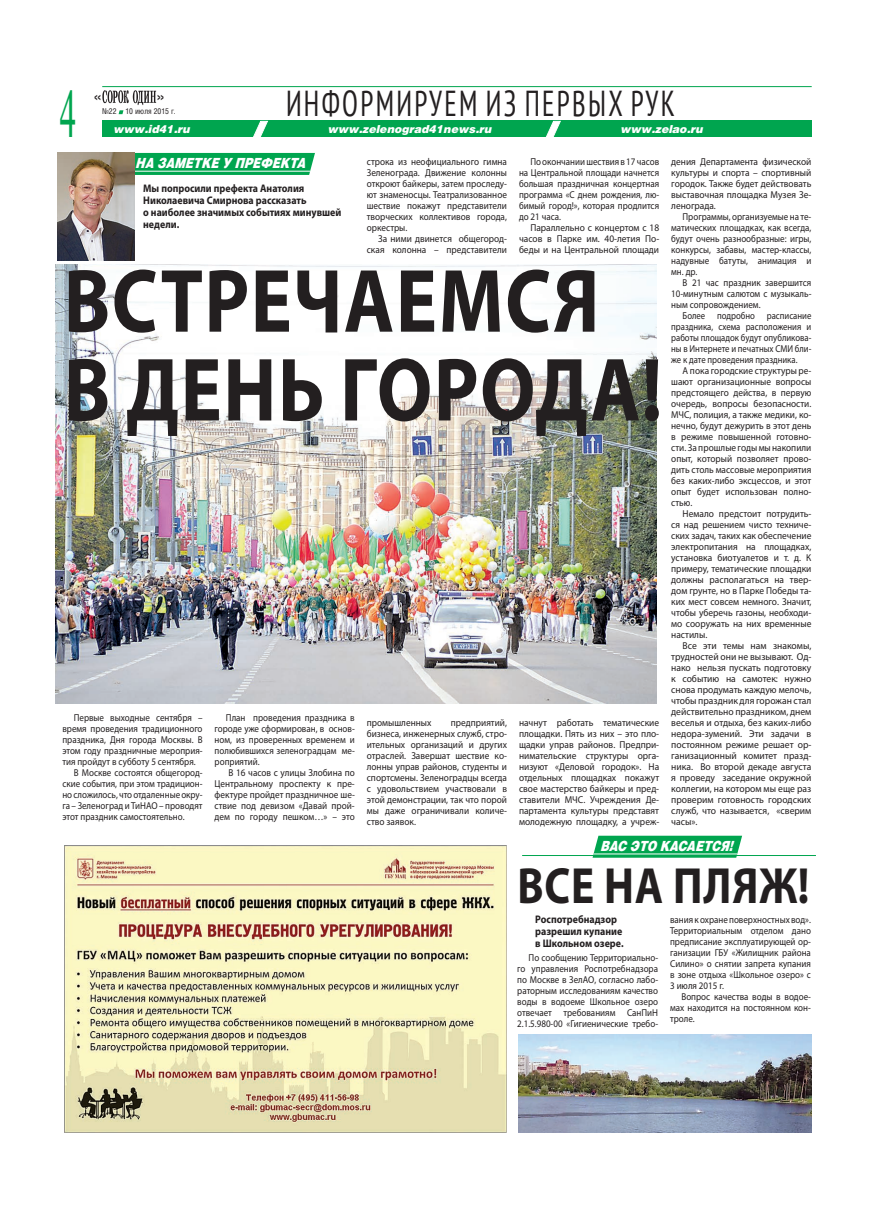
<style>
.page{position:relative;width:871px;height:1219px;background:#fff}
.page>*{position:absolute;margin:0;border:0;box-sizing:border-box;transform-origin:0 0}
.t1{font:700 90.7px/88.8px "Myriad Pro";letter-spacing:.02em;color:#231f20;scale:.85 1}
.t2{font:66px "Newton 7 C";color:#00a54f;scale:.5 1}
.t3{font:700 51.1px "Myriad Pro";letter-spacing:.02em;color:#231f20;scale:.85 1}
.t4{font:condensed 36px "PT Sans";letter-spacing:.08em;color:#231f20;scale:.8 1}
.t5{font:16px "Helios";color:#231f20}
.t6{font:italic 900 14px "Helios";color:#fff;scale:.8 1}
.t7{font:700 11px/12px "Myriad Pro";color:#231f20;scale:.9 1}
.t8{font:italic 900 11px "Helios";color:#fff}
.t9{font:10px/11px "Myriad Pro";color:#231f20;text-align:justify;scale:.9 1}
.t10{font:10px/11px "Myriad Pro";color:#231f20;text-align:justify;scale:.94 1}
.t11{font:10px/11px "Myriad Pro";color:#231f20;text-align:justify;scale:.93 1}
.t12{font:10px/11px "Myriad Pro";color:#231f20;text-align:justify;scale:.96 1}
.t13{font:10px/11px "Myriad Pro";color:#231f20;text-align:justify;scale:.92 1}
.t14{font:10px/11px "Myriad Pro";color:#231f20;text-align:justify;scale:.87 1}
.t15{font:8px "Helios Cond";color:#231f20}
</style>
<div class="page">
<svg style="left:464px;top:120px;width:18px;height:1px"></svg>
<div style="left:102px;top:121px;width:709px;height:16px;background:#00a54f"></div>
<svg style="left:251px;top:120px;width:18px;height:17px"></svg>
<svg style="left:544px;top:120px;width:17px;height:17px"></svg>
<hr style="left:102px;top:86px;width:709px;height:1px;background:#00a54f">
<svg style="left:102px;top:90px;width:54px;height:24px"></svg>
<img style="left:55px;top:265px;width:601px;height:439px">
<div style="left:131px;top:153px;width:181px;height:22px;background:#00a54f"></div>
<hr style="left:129px;top:171px;width:181px;height:1px;background:#fff">
<img style="left:58px;top:153px;width:76px;height:107px">
<hr style="left:522px;top:855px;width:293px;height:1px;background:#00a54f">
<div style="left:595px;top:836px;width:144px;height:22px;background:#00a54f"></div>
<hr style="left:593px;top:853px;width:144px;height:1px;background:#fff">
<img style="left:518px;top:1035px;width:293px;height:97px">
<img style="left:64px;top:845px;width:443px;height:288px">
<h2 class="t2" style="left:60px;top:91px;width:35px">4</h2>
<h3 class="t4" style="left:286px;top:79px;width:487px">ИНФОРМИРУЕМ ИЗ ПЕРВЫХ РУК</h3>
<h3 class="t5" style="left:93px;top:90px;width:10px">«</h3>
<h3 class="t5" style="left:156px;top:90px;width:10px">»</h3>
<p class="t15" style="left:102px;top:108px;width:75px">№22 10 июля 2015 г.</p>
<p class="t8" style="left:114px;top:125px;width:78px">www.id41.ru</p>
<p class="t8" style="left:328px;top:125px;width:165px">www.zelenograd41news.ru</p>
<p class="t8" style="left:620px;top:125px;width:84px">www.zelao.ru</p>
<h3 class="t6" style="left:135px;top:158px;width:214px">НА ЗАМЕТКЕ У ПРЕФЕКТА</h3>
<p class="t7" style="left:143px;top:183px;width:221px">Мы попросили префекта Анатолия<br>Николаевича Смирнова рассказать<br>о наиболее значимых событиях минувшей недели.</p>
<p class="t13" style="left:367px;top:157px;width:154px">строка из неофициального гимна Зеленограда. Движение колонны откроют байкеры, затем проследу&shy;ют знаменосцы. Театрализованное шествие покажут представители творческих коллективов города, оркестры.</p>
<p class="t11" style="left:367px;top:234px;width:152px;text-align:right">За ними двинется общегород&shy;ская колонна – представители</p>
<p class="t9" style="left:519px;top:157px;width:157px;text-indent:11px">По окончании шествия в 17 часов на Центральной площади начнется большая праздничная концертная программа «С днем рождения, лю&shy;бимый город!», которая продлится до 21 часа.</p>
<p class="t10" style="left:519px;top:223px;width:151px;text-indent:11px">Параллельно с концертом с 18 часов в Парке им. 40-летия По&shy;беды и на Центральной площади</p>
<h1 class="t1" style="left:64px;top:264px;width:705px">ВСТРЕЧАЕМСЯ<br>В ДЕНЬ ГОРОДА!</h1>
<p class="t9" style="left:74px;top:713px;width:145px">Первые выходные сентября –</p>
<p class="t9" style="left:62px;top:724px;width:157px">время проведения традиционного</p>
<p class="t9" style="left:62px;top:735px;width:157px">праздника, Дня города Москвы. В</p>
<p class="t9" style="left:62px;top:746px;width:157px">этом году праздничные мероприя-</p>
<p class="t9" style="left:62px;top:757px;width:149px">тия пройдут в субботу 5 сентября.</p>
<p class="t9" style="left:74px;top:768px;width:145px">В Москве состоятся общегород-</p>
<p class="t9" style="left:62px;top:779px;width:157px">ские события, при этом традицион-</p>
<p class="t9" style="left:62px;top:790px;width:157px">но сложилось, что отдаленные окру-</p>
<p class="t9" style="left:62px;top:801px;width:157px">га – Зеленоград и ТиНАО – проводят</p>
<p class="t9" style="left:62px;top:812px;width:137px">этот праздник самостоятельно.</p>
<p class="t9" style="left:214px;top:713px;width:157px;text-indent:11px">План проведения праздника в городе уже сформирован, в основ&shy;ном, из проверенных временем и полюбившихся зеленоградцам ме&shy;роприятий.</p>
<p class="t13" style="left:214px;top:768px;width:154px;text-indent:14px">В 16 часов с улицы Злобина по Центральному проспекту к пре&shy;фектуре пройдет праздничное ше&shy;ствие под девизом «Давай прой&shy;дем по городу пешком…» – это</p>
<p class="t11" style="left:367px;top:718px;width:152px;text-indent:84px">предприятий, бизнеса, инженерных служб, стро&shy;ительных организаций и других отраслей. Завершат шествие ко&shy;лонны управ районов, студенты и спортсмены. Зеленоградцы всегда с удовольствием участвовали в этой демонстрации, так что порой мы даже ограничивали количе&shy;ство заявок.</p>
<p class="t11" style="left:367px;top:718px;width:71px">промышленных</p>
<p class="t10" style="left:519px;top:718px;width:151px">начнут работать тематические площадки. Пять из них – это пло&shy;щадки управ районов. Предпри&shy;нимательские структуры орга&shy;низуют «Деловой городок». На отдельных площадках покажут свое мастерство байкеры и пред&shy;ставители МЧС. Учреждения Де&shy;партамента культуры представят молодежную площадку, а учреж-</p>
<p class="t10" style="left:671px;top:157px;width:151px">дения Департамента физической культуры и спорта – спортивный городок. Также будет действовать выставочная площадка Музея Зе&shy;ленограда.</p>
<p class="t9" style="left:671px;top:212px;width:157px;text-indent:11px">Программы, организуемые на те&shy;матических площадках, как всегда, будут очень разнообразные: игры, конкурсы, забавы, мастер-классы, надувные батуты, анимация и мн. др.</p>
<p class="t9" style="left:671px;top:278px;width:157px;text-indent:11px">В 21 час праздник завершится 10-минутным салютом с музыкаль&shy;ным сопровождением.</p>
<p class="t14" style="left:671px;top:311px;width:163px;text-indent:11px">Более подробно расписание праздника, схема расположения и работы площадок будут опубликова&shy;ны в Интернете и печатных СМИ бли&shy;же к дате проведения праздника.</p>
<p class="t11" style="left:671px;top:366px;width:152px;text-indent:11px">А пока городские структуры ре&shy;шают организационные вопросы предстоящего действа, в первую очередь, вопросы безопасности.<br>МЧС, полиция, а также медики, ко&shy;нечно, будут дежурить в этот день в режиме повышенной готовно&shy;сти. За прошлые годы мы накопили опыт, который позволяет прово&shy;дить столь массовые мероприятия без каких-либо эксцессов, и этот опыт будет использован полно&shy;стью.</p>
<p class="t10" style="left:671px;top:509px;width:151px;text-indent:11px">Немало предстоит потрудить&shy;ся над решением чисто техниче&shy;ских задач, таких как обеспечение электропитания на площадках, установка биотуалетов и т. д. К примеру, тематические площадки должны располагаться на твер&shy;дом грунте, но в Парке Победы та&shy;ких мест совсем немного. Значит, чтобы уберечь газоны, необходи&shy;мо сооружать на них временные настилы.</p>
<p class="t12" style="left:671px;top:641px;width:147px;text-indent:11px">Все эти темы нам знакомы, трудностей они не вызывают. Од&shy;нако нельзя пускать подготовку к событию на самотек: нужно снова продумать каждую мелочь, чтобы праздник для горожан стал действительно праздником, днем веселья и отдыха, без каких-либо недора-зумений. Эти задачи в постоянном режиме решает ор&shy;ганизационный комитет празд&shy;ника. Во второй декаде августа я проведу заседание окружной коллегии, на котором мы еще раз проверим готовность городских служб, что называется, «сверим часы».</p>
<h3 class="t6" style="left:600px;top:841px;width:171px">ВАС ЭТО КАСАЕТСЯ!</h3>
<h3 class="t3" style="left:517px;top:866px;width:345px">ВСЕ НА ПЛЯЖ!</h3>
<p class="t7" style="left:535px;top:915px;width:100px">Роспотребнадзор разрешил купание в Школьном озере.</p>
<p class="t9" style="left:517px;top:953px;width:158px;text-indent:11px">По сообщению Территориально&shy;го управления Роспотребнадзора по Москве в ЗелАО, согласно лабо&shy;раторным исследованиям качество воды в водоеме Школьное озеро отвечает требованиям СанПиН 2.1.5.980-00 «Гигиенические требо-</p>
<p class="t9" style="left:670px;top:915px;width:158px">вания к охране поверхностных вод».<br>Территориальным отделом дано предписание эксплуатирующей ор&shy;ганизации ГБУ «Жилищник района Силино» о снятии запрета купания в зоне отдыха «Школьное озеро» с 3 июля 2015 г.</p>
<p class="t9" style="left:670px;top:992px;width:158px;text-indent:11px">Вопрос качества воды в водое&shy;мах находится на постоянном кон&shy;троле.</p>
</div>
